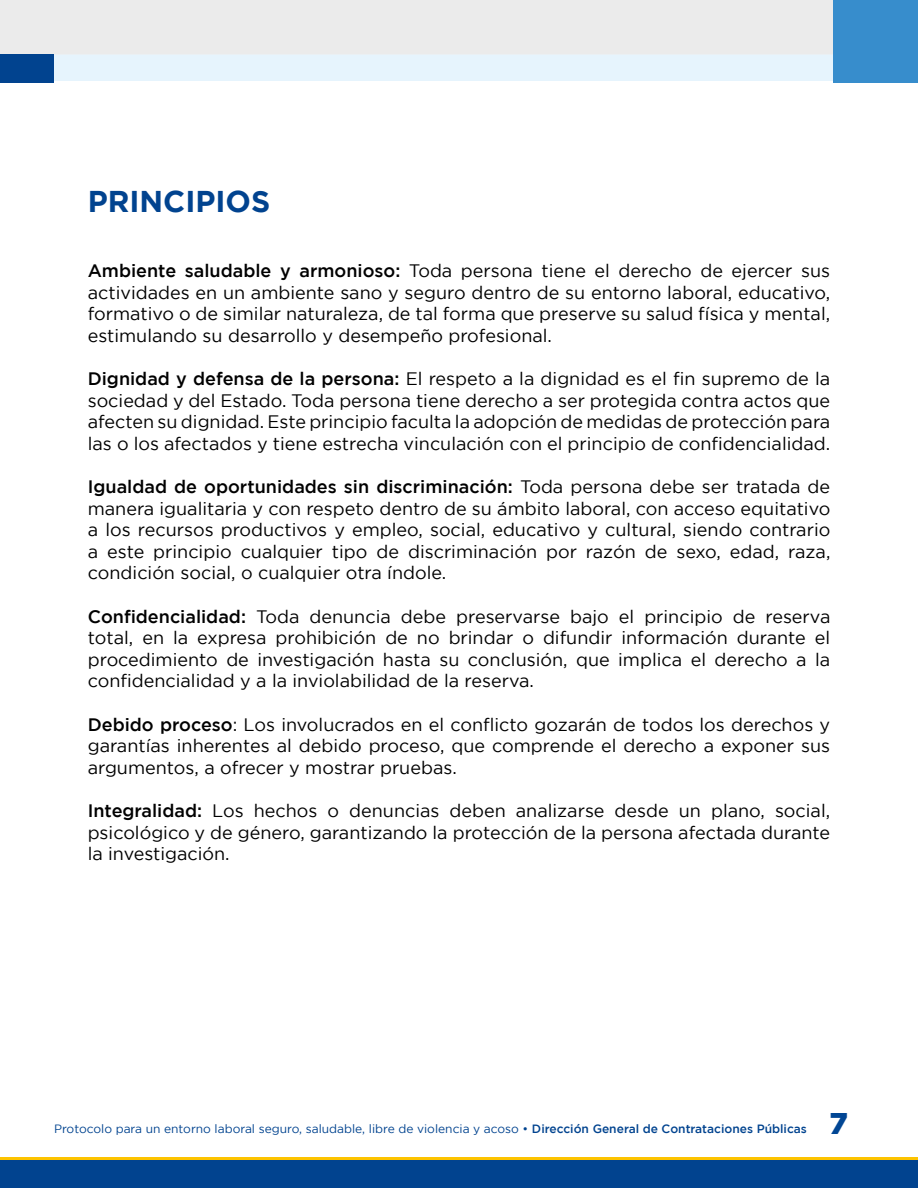
<style>
.page{position:relative;width:918px;height:1188px;background:#fff}
.page>*{position:absolute;margin:0;border:0;box-sizing:border-box;transform-origin:0 0}
.t1{font:700 30px "Gotham";color:#01438f}
.t2{font:900 30px "Gotham";color:#014694}
.t3{font:18px/21.6px "Gotham";color:#000;text-align:justify}
.t4{font:12px "Gotham";color:#01438f}
.s1{font-weight:500}
</style>
<div class="page">
<div style="left:0;top:0;width:834px;height:54px;background:#ebebeb"></div>
<div style="left:54px;top:55px;width:810px;height:26px;background:#e6f4fd"></div>
<div style="left:834px;top:0;width:84px;height:83px;background:#378dcc"></div>
<div style="left:0;top:55px;width:54px;height:28px;background:#01438f"></div>
<div style="left:0;top:1160px;width:918px;height:28px;background:#01438f"></div>
<hr style="left:0;top:1157px;width:918px;height:3px;background:#fdc300">
<h1 class="t1" style="left:88px;top:184px;width:184px">PRINCIPIOS</h1>
<p class="t3" style="left:88px;top:259px;width:744px"><span class="s1">Ambiente saludable y armonioso:</span> Toda persona tiene el derecho de ejercer sus actividades en un ambiente sano y seguro dentro de su entorno laboral, educativo, formativo o de similar naturaleza, de tal forma que preserve su salud física y mental, estimulando su desarrollo y desempeño profesional.</p>
<p class="t3" style="left:88px;top:367px;width:744px"><span class="s1">Dignidad y defensa de la persona:</span> El respeto a la dignidad es el fin supremo de la sociedad y del Estado. Toda persona tiene derecho a ser protegida contra actos que afecten su dignidad. Este principio faculta la adopción de medidas de protección para las o los afectados y tiene estrecha vinculación con el principio de confidencialidad.</p>
<p class="t3" style="left:88px;top:475px;width:744px"><span class="s1">Igualdad de oportunidades sin discriminación:</span> Toda persona debe ser tratada de manera igualitaria y con respeto dentro de su ámbito laboral, con acceso equitativo a los recursos productivos y empleo, social, educativo y cultural, siendo contrario a este principio cualquier tipo de discriminación por razón de sexo, edad, raza, condición social, o cualquier otra índole.</p>
<p class="t3" style="left:88px;top:605px;width:744px"><span class="s1">Confidencialidad:</span> Toda denuncia debe preservarse bajo el principio de reserva total, en la expresa prohibición de no brindar o difundir información durante el procedimiento de investigación hasta su conclusión, que implica el derecho a la confidencialidad y a la inviolabilidad de la reserva.</p>
<p class="t3" style="left:88px;top:713px;width:744px"><span class="s1">Debido proceso</span>: Los involucrados en el conflicto gozarán de todos los derechos y garantías inherentes al debido proceso, que comprende el derecho a exponer sus argumentos, a ofrecer y mostrar pruebas.</p>
<p class="t3" style="left:88px;top:799px;width:744px"><span class="s1">Integralidad:</span> Los hechos o denuncias deben analizarse desde un plano, social, psicológico y de género, garantizando la protección de la persona afectada durante la investigación.</p>
<p class="t4" style="left:54px;top:1122px;width:754px">Protocolo para un entorno laboral seguro, saludable, libre de violencia y acoso • <span class="s1">Dirección General de Contrataciones Públicas</span></p>
<h1 class="t2" style="left:829px;top:1106px;width:20px">7</h1>
</div>
